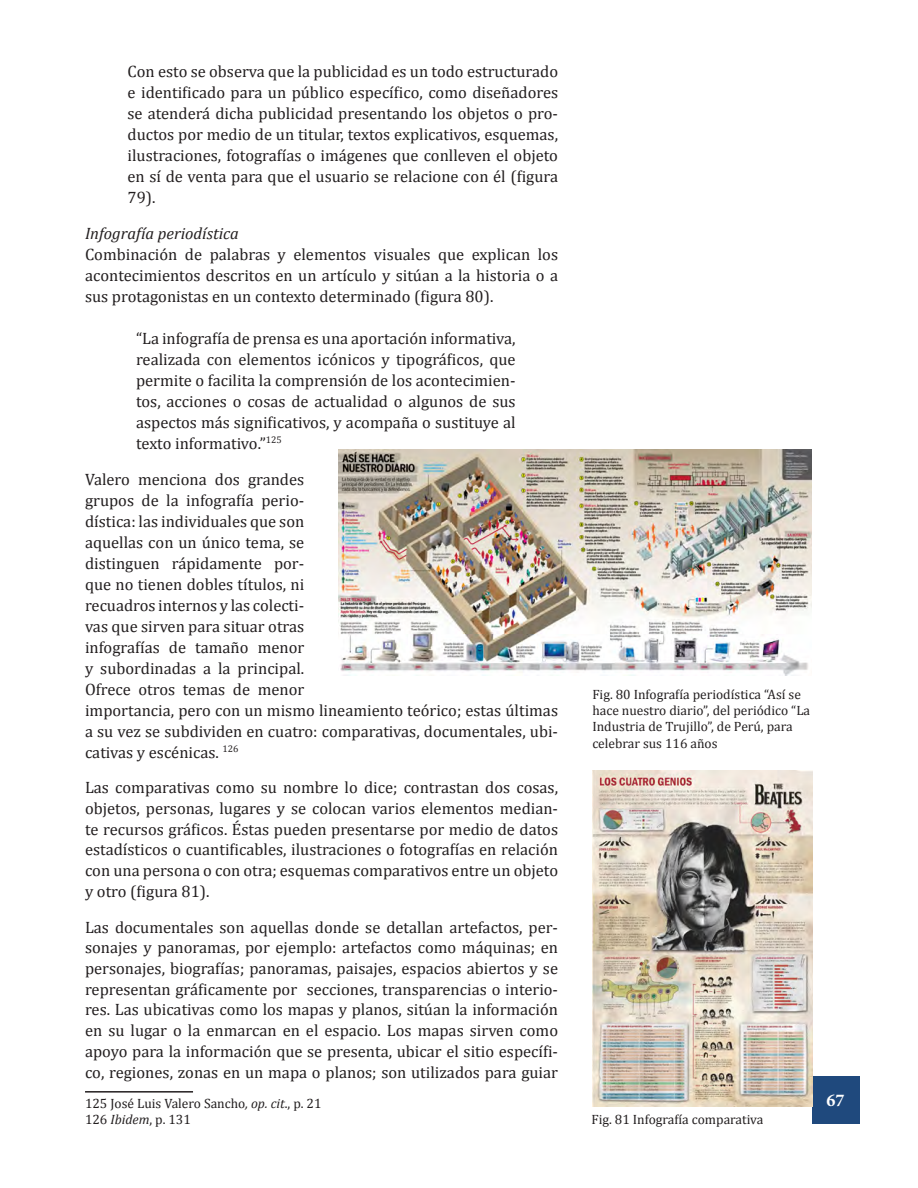
<style>
.page{position:relative;width:918px;height:1188px;background:#fff}
.page>*{position:absolute;margin:0;border:0;box-sizing:border-box;transform-origin:0 0}
.t1{font:700 18px "Minion Pro";color:#fff}
.t2{font:16.5px/21px "Cambria";color:#231f20;text-align:justify}
.t3{font:italic 16.5px "Cambria";color:#231f20}
.t4{font:13.5px/16.2px "Cambria";color:#231f20}
.s1{font-style:italic}
</style>
<div class="page">
<div style="left:812px;top:1077px;width:47px;height:47px;background:#1f497d"></div>
<hr style="left:85px;top:1091px;width:108px;height:2px;background:#231f20">
<img style="left:593px;top:770px;width:219px;height:337px">
<img style="left:338px;top:449px;width:473px;height:226px">
<p class="t2" style="left:128px;top:60px;width:432px">Con esto se observa que la publicidad es un todo estructurado e identificado para un público específico, como diseñadores se atenderá dicha publicidad presentando los objetos o pro&shy;ductos por medio de un titular, textos explicativos, esquemas, ilustraciones, fotografías o imágenes que conlleven el objeto en sí de venta para que el usuario se relacione con él (figura 79).</p>
<p class="t3" style="left:85px;top:221px;width:155px">Infografía periodística</p>
<p class="t2" style="left:85px;top:243px;width:475px">Combinación de palabras y elementos visuales que explican los acontecimientos descritos en un artículo y sitúan a la historia o a sus protagonistas en un contexto determinado (figura 80).</p>
<p class="t2" style="left:136px;top:327px;width:381px">“La infografía de prensa es una aportación informativa, realizada con elementos icónicos y tipográficos, que permite o facilita la comprensión de los acontecimien&shy;tos, acciones o cosas de actualidad o algunos de sus aspectos más significativos, y acompaña o sustituye al texto informativo.”<sup>125</sup></p>
<p class="t2" style="left:85px;top:468px;width:475px;text-align:left">Valero menciona dos grandes<br>grupos de la infografía perio-<br>dística: las individuales que son<br>aquellas con un único tema, se<br>distinguen rápidamente por-<br>que no tienen dobles títulos, ni<br>recuadros internos y las colecti-<br>vas que sirven para situar otras<br>infografías de tamaño menor<br>y subordinadas a la principal.<br>Ofrece otros temas de menor<br>importancia, pero con un mismo lineamiento teórico; estas últimas a su vez se subdividen en cuatro: comparativas, documentales, ubi&shy;cativas y escénicas. <sup>126</sup></p>
<p class="t2" style="left:85px;top:777px;width:475px">Las comparativas como su nombre lo dice; contrastan dos cosas, objetos, personas, lugares y se colocan varios elementos median&shy;te recursos gráficos. Éstas pueden presentarse por medio de datos estadísticos o cuantificables, ilustraciones o fotografías en relación con una persona o con otra; esquemas comparativos entre un objeto y otro (figura 81).</p>
<p class="t2" style="left:85px;top:917px;width:475px">Las documentales son aquellas donde se detallan artefactos, per&shy;sonajes y panoramas, por ejemplo: artefactos como máquinas; en personajes, biografías; panoramas, paisajes, espacios abiertos y se representan gráficamente por secciones, transparencias o interio&shy;res. Las ubicativas como los mapas y planos, sitúan la información en su lugar o la enmarcan en el espacio. Los mapas sirven como apoyo para la información que se presenta, ubicar el sitio específi&shy;co, regiones, zonas en un mapa o planos; son utilizados para guiar</p>
<p class="t4" style="left:85px;top:1095px;width:238px">125 José Luis Valero Sancho<span class="s1">, op. cit</span>., p. 21<br>126 <span class="s1">Ibidem</span>, p. 131</p>
<p class="t4" style="left:592px;top:686px;width:219px">Fig. 80 Infografía periodística “Así se hace nuestro diario”, del periódico “La Industria de Trujillo”, de Perú, para celebrar sus 116 años</p>
<p class="t4" style="left:592px;top:1111px;width:173px">Fig. 81 Infografía comparativa</p>
<p class="t1" style="left:826px;top:1088px;width:19px">67</p>
</div>
